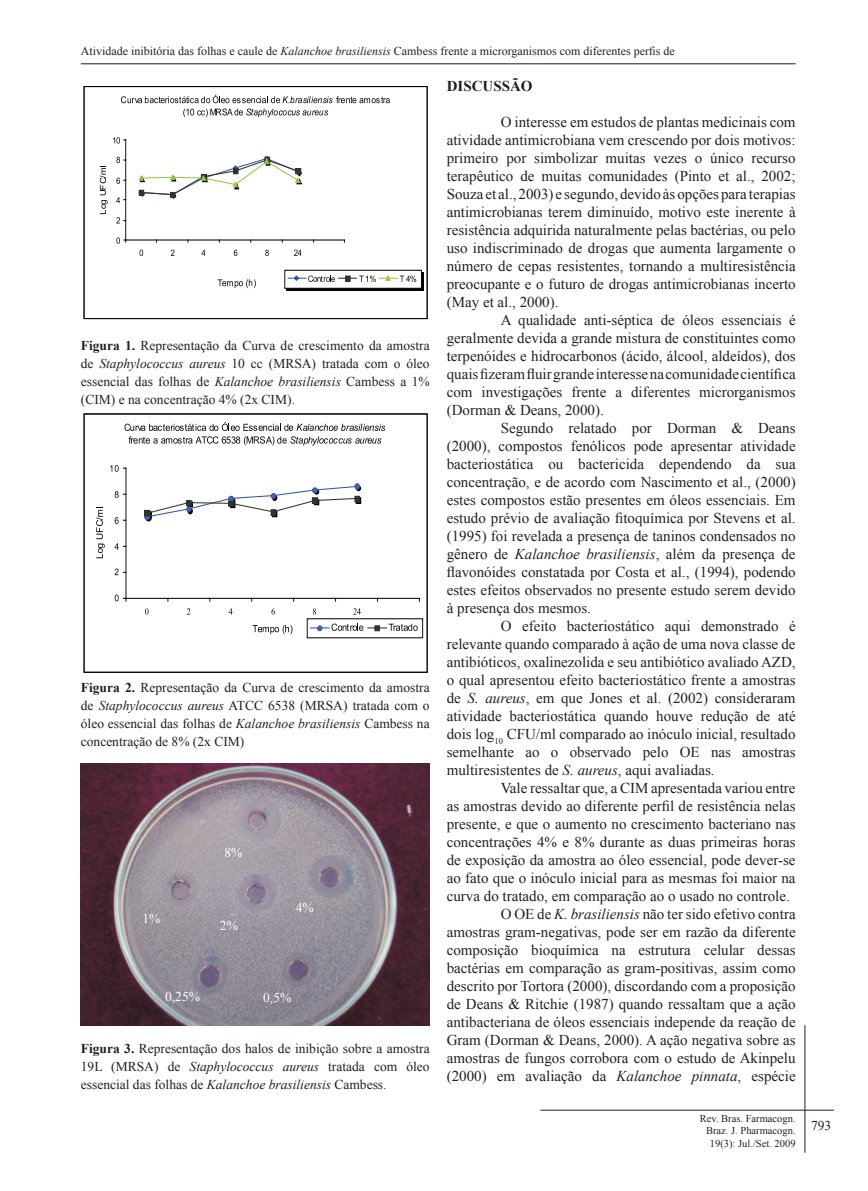
<style>
.page{position:relative;width:868px;height:1191px;background:#fff}
.page>*{position:absolute;margin:0;border:0;box-sizing:border-box;transform-origin:0 0}
.t1{font:15px/18px "Times New Roman";color:#231f20;text-align:justify}
.t2{font:700 15px "Times New Roman";color:#231f20}
.t3{font:13.5px/18px "Times New Roman";color:#231f20;text-align:justify}
.t4{font:13.5px "Times New Roman";color:#fff}
.t5{font:12px "Times New Roman";color:#231f20}
.t6{font:10.5px/12.6px "Times New Roman";color:#231f20;text-align:right}
.s1{font-style:italic}
.s2{font-weight:700}
</style>
<div class="page">
<hr style="left:540px;top:1109px;width:293px;height:1px;background:#231f20">
<hr style="left:804px;top:1025px;width:1px;height:127px;background:#231f20">
<hr style="left:125px;top:140px;width:1px;height:100px;background:#040503">
<hr style="left:126px;top:240px;width:218px;height:1px;background:#040503">
<svg style="left:138px;top:155px;width:164px;height:44px"></svg>
<svg style="left:121px;top:95px;width:269px;height:8px"></svg>
<svg style="left:183px;top:109px;width:145px;height:8px"></svg>
<svg style="left:116px;top:237px;width:10px;height:7px"></svg>
<svg style="left:116px;top:217px;width:10px;height:6px"></svg>
<svg style="left:116px;top:197px;width:10px;height:6px"></svg>
<svg style="left:116px;top:178px;width:10px;height:6px"></svg>
<svg style="left:116px;top:157px;width:10px;height:6px"></svg>
<svg style="left:113px;top:137px;width:13px;height:7px"></svg>
<svg style="left:139px;top:250px;width:4px;height:6px"></svg>
<svg style="left:171px;top:250px;width:3px;height:6px"></svg>
<svg style="left:201px;top:250px;width:4px;height:6px"></svg>
<svg style="left:234px;top:250px;width:3px;height:6px"></svg>
<svg style="left:265px;top:250px;width:4px;height:6px"></svg>
<svg style="left:294px;top:250px;width:7px;height:6px"></svg>
<svg style="left:218px;top:279px;width:38px;height:9px"></svg>
<svg style="left:100px;top:166px;width:8px;height:48px"></svg>
<hr style="left:420px;top:272px;width:3px;height:18px;background:#040503">
<hr style="left:286px;top:287px;width:137px;height:3px;background:#040503">
<div style="left:284px;top:270px;width:137px;height:18px;background:#fff;border:1px solid #040503"></div>
<svg style="left:288px;top:275px;width:128px;height:7px"></svg>
<div style="left:84px;top:86px;width:343px;height:233px;border:1px solid #040503"></div>
<hr style="left:126px;top:468px;width:1px;height:130px;background:#040503">
<hr style="left:126px;top:598px;width:293px;height:1px;background:#040503">
<svg style="left:144px;top:483px;width:217px;height:38px"></svg>
<svg style="left:124px;top:422px;width:261px;height:23px"></svg>
<svg style="left:115px;top:594px;width:12px;height:7px"></svg>
<svg style="left:115px;top:568px;width:11px;height:7px"></svg>
<svg style="left:114px;top:543px;width:12px;height:7px"></svg>
<svg style="left:115px;top:517px;width:11px;height:7px"></svg>
<svg style="left:115px;top:491px;width:11px;height:7px"></svg>
<svg style="left:110px;top:465px;width:16px;height:7px"></svg>
<svg style="left:145px;top:608px;width:3px;height:6px"></svg>
<svg style="left:187px;top:608px;width:3px;height:6px"></svg>
<svg style="left:229px;top:608px;width:3px;height:6px"></svg>
<svg style="left:271px;top:608px;width:4px;height:6px"></svg>
<svg style="left:313px;top:608px;width:3px;height:6px"></svg>
<svg style="left:353px;top:608px;width:8px;height:6px"></svg>
<svg style="left:252px;top:625px;width:40px;height:9px"></svg>
<svg style="left:96px;top:507px;width:9px;height:51px"></svg>
<svg style="left:310px;top:623px;width:107px;height:8px"></svg>
<img style="left:81px;top:763px;width:348px;height:262px">
<hr style="left:81px;top:63px;width:714px;height:1px;background:#231f20">
<p class="t5" style="left:81px;top:43px;width:595px">Atividade inibitória das folhas e caule de <span class="s1">Kalanchoe brasiliensis</span> Cambess frente a microrganismos com diferentes perfis de</p>
<p class="t3" style="left:81px;top:336px;width:350px"><span class="s2">Figura 1.</span> Representação da Curva de crescimento da amostra de <span class="s1">Staphylococcus aureus</span> 10 cc (MRSA) tratada com o óleo essencial das folhas de <span class="s1">Kalanchoe brasiliensis</span> Cambess a 1% (CIM) e na concentração 4% (2x CIM).</p>
<p class="t3" style="left:81px;top:678px;width:350px"><span class="s2">Figura 2.</span> Representação da Curva de crescimento da amostra de <span class="s1">Staphylococcus aureus</span> ATCC 6538 (MRSA) tratada com o óleo essencial das folhas de <span class="s1">Kalanchoe brasiliensis</span> Cambess na concentração de 8% (2x CIM)</p>
<p class="t4" style="left:142px;top:909px;width:19px">1%</p>
<p class="t4" style="left:224px;top:843px;width:19px">8%</p>
<p class="t4" style="left:220px;top:916px;width:19px">2%</p>
<p class="t4" style="left:296px;top:898px;width:19px">4%</p>
<p class="t4" style="left:165px;top:987px;width:36px">0,25%</p>
<p class="t4" style="left:263px;top:988px;width:30px">0,5%</p>
<p class="t3" style="left:81px;top:1038px;width:350px"><span class="s2">Figura 3.</span> Representação dos halos de inibição sobre a amostra 19L (MRSA) de <span class="s1">Staphylococcus aureus</span> tratada com óleo essencial das folhas de <span class="s1">Kalanchoe brasiliensis</span> Cambess.</p>
<p class="t2" style="left:446px;top:76px;width:87px">DISCUSSÃO</p>
<p class="t1" style="left:446px;top:113px;width:350px;text-indent:54px">O interesse em estudos de plantas medicinais com atividade antimicrobiana vem crescendo por dois motivos: primeiro por simbolizar muitas vezes o único recurso terapêutico de muitas comunidades (Pinto et al., 2002; Souza et al., 2003) e segundo, devido às opções para terapias antimicrobianas terem diminuído, motivo este inerente à resistência adquirida naturalmente pelas bactérias, ou pelo uso indiscriminado de drogas que aumenta largamente o número de cepas resistentes, tornando a multiresistência preocupante e o futuro de drogas antimicrobianas incerto (May et al., 2000).</p>
<p class="t1" style="left:446px;top:311px;width:350px;text-indent:54px">A qualidade anti-séptica de óleos essenciais é geralmente devida a grande mistura de constituintes como terpenóides e hidrocarbonos (ácido, álcool, aldeídos), dos quais fizeram fluir grande interesse na comunidade científica com investigações frente a diferentes microrganismos (Dorman &amp; Deans, 2000).</p>
<p class="t1" style="left:446px;top:419px;width:350px;text-indent:54px">Segundo relatado por Dorman &amp; Deans (2000), compostos fenólicos pode apresentar atividade bacteriostática ou bactericida dependendo da sua concentração, e de acordo com Nascimento et al., (2000) estes compostos estão presentes em óleos essenciais. Em estudo prévio de avaliação fitoquímica por Stevens et al. (1995) foi revelada a presença de taninos condensados no gênero de <span class="s1">Kalanchoe brasiliensis</span>, além da presença de flavonóides constatada por Costa et al., (1994), podendo estes efeitos observados no presente estudo serem devido à presença dos mesmos.</p>
<p class="t1" style="left:446px;top:617px;width:350px;text-indent:54px">O efeito bacteriostático aqui demonstrado é relevante quando comparado à ação de uma nova classe de antibióticos, oxalinezolida e seu antibiótico avaliado AZD, o qual apresentou efeito bacteriostático frente a amostras de <span class="s1">S. aureus</span>, em que Jones et al. (2002) consideraram atividade bacteriostática quando houve redução de até dois log<sub>10</sub> CFU/ml comparado ao inóculo inicial, resultado semelhante ao o observado pelo OE nas amostras multiresistentes de <span class="s1">S. aureus</span>, aqui avaliadas.</p>
<p class="t1" style="left:500px;top:779px;width:296px">Vale ressaltar que, a CIM apresentada variou entre</p>
<p class="t1" style="left:446px;top:797px;width:350px">as amostras devido ao diferente perfil de resistência nelas</p>
<p class="t1" style="left:446px;top:815px;width:350px">presente, e que o aumento no crescimento bacteriano nas</p>
<p class="t1" style="left:446px;top:833px;width:350px">concentrações 4% e 8% durante as duas primeiras horas</p>
<p class="t1" style="left:446px;top:851px;width:350px">de exposição da amostra ao óleo essencial, pode dever-se</p>
<p class="t1" style="left:446px;top:869px;width:350px">ao fato que o inóculo inicial para as mesmas foi maior na</p>
<p class="t1" style="left:446px;top:887px;width:344px">curva do tratado, em comparação ao o usado no controle.</p>
<p class="t1" style="left:500px;top:905px;width:296px">O OE de <span class="s1">K. brasiliensis</span> não ter sido efetivo contra</p>
<p class="t1" style="left:446px;top:923px;width:350px">amostras gram-negativas, pode ser em razão da diferente</p>
<p class="t1" style="left:446px;top:941px;width:350px">composição bioquímica na estrutura celular dessas</p>
<p class="t1" style="left:446px;top:959px;width:350px">bactérias em comparação as gram-positivas, assim como</p>
<p class="t1" style="left:446px;top:977px;width:350px">descrito por Tortora (2000), discordando com a proposição</p>
<p class="t1" style="left:446px;top:995px;width:350px">de Deans &amp; Ritchie (1987) quando ressaltam que a ação</p>
<p class="t1" style="left:446px;top:1013px;width:350px">antibacteriana de óleos essenciais independe da reação de</p>
<p class="t1" style="left:446px;top:1031px;width:350px">Gram (Dorman &amp; Deans, 2000). A ação negativa sobre as</p>
<p class="t1" style="left:446px;top:1049px;width:350px">amostras de fungos corrobora com o estudo de Akinpelu</p>
<p class="t1" style="left:446px;top:1067px;width:350px">(2000) em avaliação da <span class="s1">Kalanchoe pinnata</span>, espécie</p>
<p class="t6" style="left:699px;top:1111px;width:97px">Rev. Bras. Farmacogn.<br>Braz. J. Pharmacogn.<br>19(3): Jul./Set. 2009</p>
<p class="t3" style="left:811px;top:1116px;width:22px">793</p>
</div>
